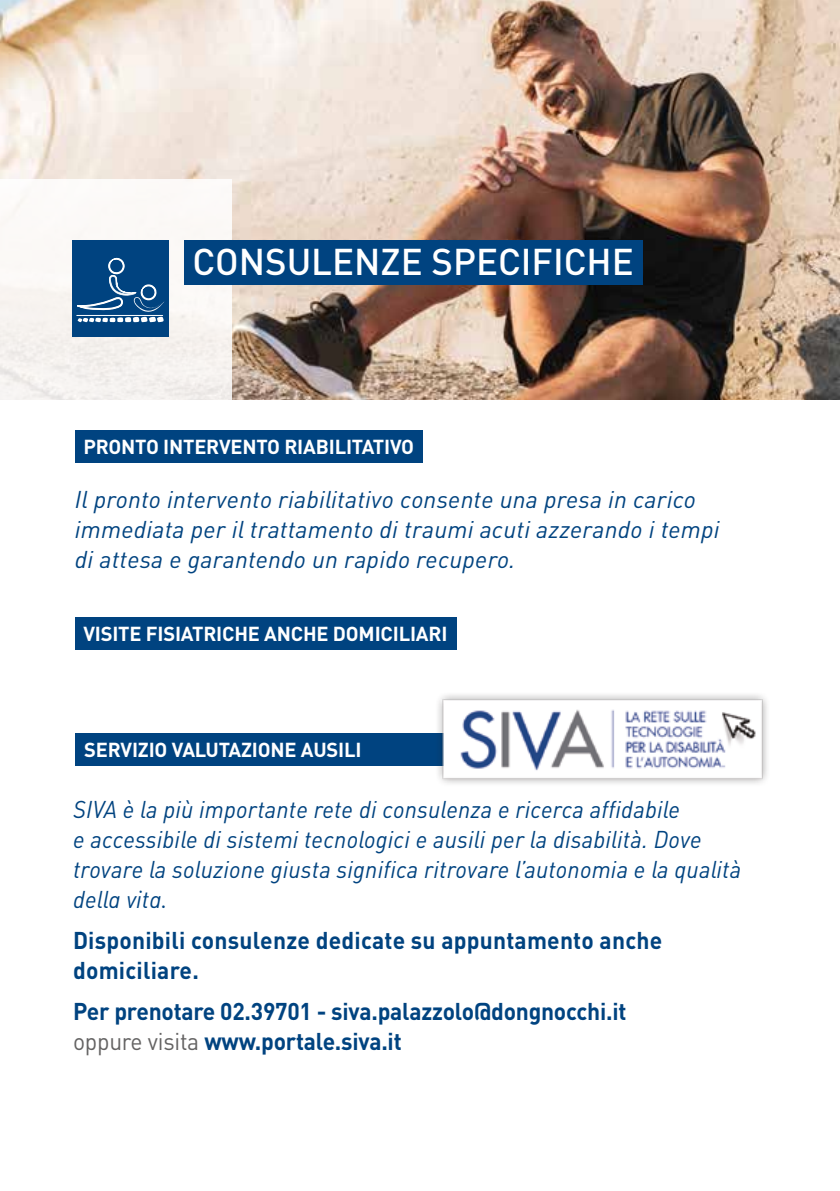
<style>
.page{position:relative;width:840px;height:1191px;background:#fff}
.page>*{position:absolute;margin:0;border:0;box-sizing:border-box;transform-origin:0 0}
.t1{font:500 36.8px "DIN Pro";color:#fff}
.t2{font:italic 24px/30px "DIN Pro";letter-spacing:.01em;color:#004380;scale:.95 1}
.t3{font:italic 24px/30px "DIN Pro";letter-spacing:.01em;color:#004380}
.t4{font:700 24px/30px "DIN Pro";color:#004380;scale:.95 1}
.t5{font:700 20px "DIN Pro";letter-spacing:-.01em;color:#fff}
.s1{font-weight:400;color:#646363}
</style>
<div class="page">
<img style="left:0;top:0;width:839px;height:400px">
<div style="left:0;top:179px;width:231px;height:226px;background:#faf8f5"></div>
<div style="left:72px;top:240px;width:97px;height:96px;background:#004380"></div>
<svg style="left:76px;top:257px;width:89px;height:66px"></svg>
<hr style="left:77px;top:315px;width:85px;height:1px;background:#fff">
<div style="left:184px;top:240px;width:458px;height:44px;background:#004380"></div>
<div style="left:75px;top:430px;width:347px;height:33px;background:#004380"></div>
<div style="left:75px;top:617px;width:381px;height:32px;background:#004380"></div>
<div style="left:76px;top:733px;width:432px;height:33px;background:#004380"></div>
<img style="left:438px;top:694px;width:329px;height:90px">
<h1 class="t1" style="left:192px;top:232px;width:442px">CONSULENZE SPECIFICHE</h1>
<p class="t5" style="left:83px;top:430px;width:332px">PRONTO INTERVENTO RIABILITATIVO</p>
<p class="t3" style="left:75px;top:482px;width:646px">Il pronto intervento riabilitativo consente una presa in carico immediata per il trattamento di traumi acuti azzerando i tempi di attesa e garantendo un rapido recupero.</p>
<p class="t5" style="left:83px;top:616px;width:365px">VISITE FISIATRICHE ANCHE DOMICILIARI</p>
<p class="t5" style="left:84px;top:733px;width:279px">SERVIZIO VALUTAZIONE AUSILI</p>
<p class="t2" style="left:73px;top:791px;width:704px">SIVA è la più importante rete di consulenza e ricerca affidabile<br>e accessibile di sistemi tecnologici e ausili per la disabilità. Dove trovare la soluzione giusta significa ritrovare l’autonomia e la qualità della vita.</p>
<p class="t4" style="left:73px;top:922px;width:621px">Disponibili consulenze dedicate su appuntamento anche domiciliare.</p>
<p class="t4" style="left:73px;top:993px;width:583px">Per prenotare 02.39701 - siva.palazzolo@dongnocchi.it <span class="s1">oppure visita</span> www.portale.siva.it</p>
</div>
